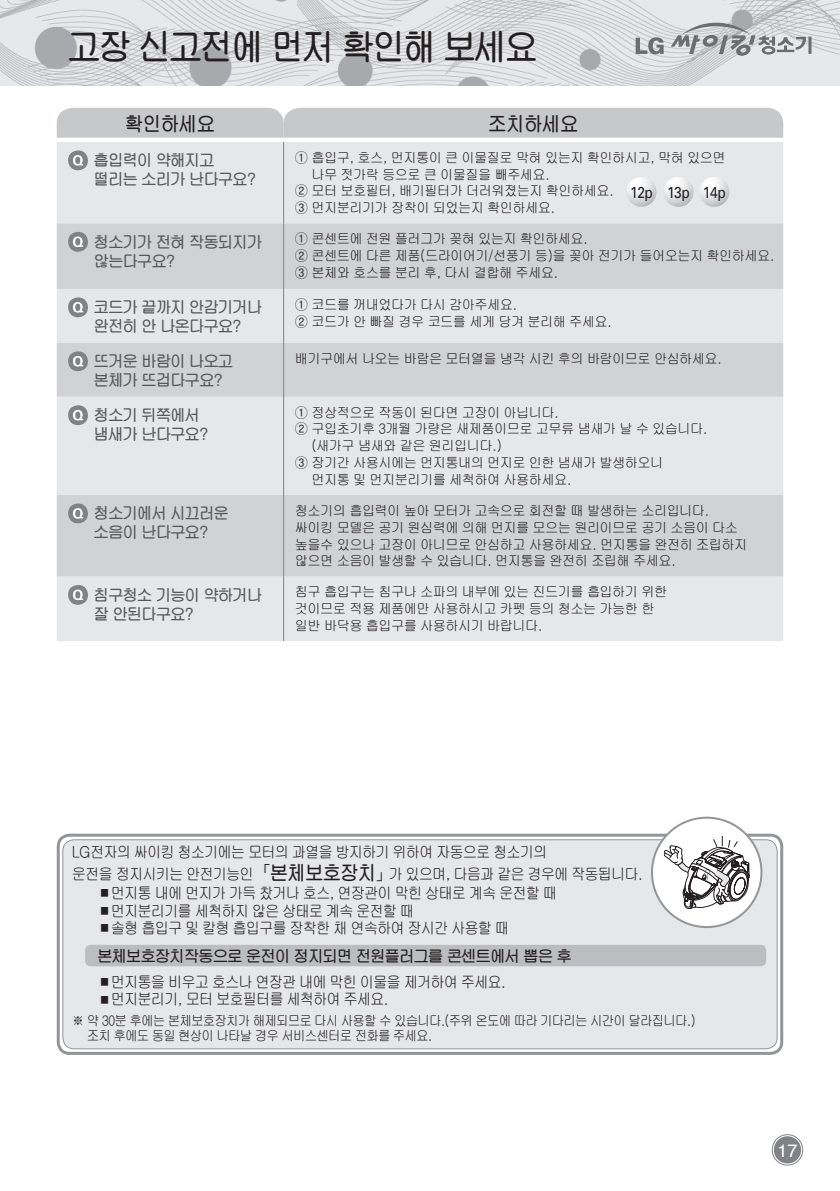
<style>
.page{position:relative;width:840px;height:1191px;background:#fff}
.page>*{position:absolute;margin:0;border:0;box-sizing:border-box;transform-origin:0 0}
.t1{font:700 36px "HYR Go Thic";letter-spacing:-.05em;color:#231f20;scale:.9 1}
.t2{font:700 20px "HYR Go Thic";color:#231f20;scale:.9 1}
.t3{font:18px "Helvetica";color:#fff}
.t4{font:500 16px/21.4px "HYR Go Thic";letter-spacing:-.075em;color:#231f20;scale:.9 1}
.t5{font:700 16px/19.2px "HYR Go Thic";letter-spacing:-.05em;color:#57585a;scale:.95 1}
.t6{font:700 16px "HYR Go Thic";letter-spacing:-.05em;color:#231f20;scale:.95 1}
.t7{font:16px "Univers";letter-spacing:-.025em;color:#231f20;scale:.85 1}
.t8{font:500 14px/16.8px "HYR Go Thic";letter-spacing:-.05em;color:#231f20;scale:.95 1}
.t9{font:500 14px/15px "HYR Go Thic";letter-spacing:-.075em;color:#231f20;scale:.9 1}
.s1{font-size:20px}
.s2{font-weight:700;font-size:20px}
.s3{font-size:10px}
</style>
<div class="page">
<img style="left:0;top:0;width:839px;height:85px">
<div style="left:771px;top:1134px;width:31px;height:31px;border:1px solid #808285;border-radius:50%"></div>
<div style="left:773px;top:1136px;width:27px;height:27px;background:#808285;border-radius:50%"></div>
<svg style="left:635px;top:37px;width:28px;height:17px"></svg>
<svg style="left:670px;top:23px;width:141px;height:33px;background:#bbbcbe"></svg>
<div style="left:57px;top:833px;width:725px;height:221px;border:3px solid #939598;border-radius:11px"></div>
<div style="left:63px;top:839px;width:713px;height:209px;background:#e6e7e9;border-radius:11px"></div>
<div style="left:62px;top:839px;width:715px;height:210px;border:1px solid #939598;border-radius:11px"></div>
<div style="left:85px;top:944px;width:680px;height:22px;background:#bcbdc0;border-radius:6px"></div>
<div style="left:651px;top:817px;width:110px;height:110px;background:#fff;border-radius:50%"></div>
<svg style="left:663px;top:836px;width:86px;height:73px"></svg>
<div style="left:650px;top:816px;width:112px;height:112px;border:2px solid #939598;border-radius:50%"></div>
<div style="left:57px;top:108px;width:725px;height:30px;background:#c7c8ca"></div>
<div style="left:57px;top:142px;width:725px;height:499px;background:#e6e7e9"></div>
<svg style="left:57px;top:223px;width:725px;height:353px;background:#dadbdd"></svg>
<hr style="left:283px;top:142px;width:1px;height:81px;background:#808285">
<hr style="left:283px;top:223px;width:1px;height:66px;background:#808285">
<hr style="left:283px;top:289px;width:1px;height:54px;background:#808285">
<hr style="left:283px;top:343px;width:1px;height:54px;background:#808285">
<hr style="left:283px;top:397px;width:1px;height:98px;background:#808285">
<hr style="left:283px;top:495px;width:1px;height:81px;background:#808285">
<hr style="left:283px;top:576px;width:1px;height:65px;background:#808285">
<div style="left:68px;top:150px;width:20px;height:20px;background:#808285;border-radius:50%"></div>
<svg style="left:73px;top:155px;width:10px;height:11px"></svg>
<div style="left:68px;top:232px;width:20px;height:20px;background:#808285;border-radius:50%"></div>
<svg style="left:73px;top:236px;width:10px;height:11px"></svg>
<div style="left:68px;top:297px;width:20px;height:20px;background:#808285;border-radius:50%"></div>
<svg style="left:73px;top:302px;width:10px;height:10px"></svg>
<div style="left:68px;top:351px;width:20px;height:20px;background:#808285;border-radius:50%"></div>
<svg style="left:73px;top:356px;width:10px;height:10px"></svg>
<div style="left:68px;top:405px;width:20px;height:20px;background:#808285;border-radius:50%"></div>
<svg style="left:73px;top:410px;width:10px;height:10px"></svg>
<div style="left:68px;top:503px;width:20px;height:20px;background:#808285;border-radius:50%"></div>
<svg style="left:73px;top:508px;width:10px;height:11px"></svg>
<div style="left:68px;top:585px;width:20px;height:20px;background:#808285;border-radius:50%"></div>
<svg style="left:73px;top:589px;width:10px;height:11px"></svg>
<svg style="left:626px;top:177px;width:30px;height:30px"></svg>
<svg style="left:663px;top:177px;width:30px;height:30px"></svg>
<svg style="left:698px;top:177px;width:31px;height:30px"></svg>
<h1 class="t1" style="left:68px;top:28px;width:523px">고장 신고전에 먼저 확인해 보세요</h1>
<h2 class="t2" style="left:125px;top:113px;width:101px">확인하세요</h2>
<h2 class="t2" style="left:488px;top:113px;width:101px">조치하세요</h2>
<p class="t5" style="left:94px;top:151px;width:173px">흡입력이 약해지고 떨리는 소리가 난다구요?</p>
<p class="t8" style="left:295px;top:149px;width:454px">① 흡입구, 호스, 먼지통이 큰 이물질로 막혀 있는지 확인하시고, 막혀 있으면</p>
<p class="t8" style="left:311px;top:166px;width:253px">나무 젓가락 등으로 큰 이물질을 빼주세요.</p>
<p class="t8" style="left:295px;top:183px;width:337px">② 모터 보호필터, 배기필터가 더러워졌는지 확인하세요.</p>
<p class="t8" style="left:295px;top:200px;width:275px">③ 먼지분리기가 장착이 되었는지 확인하세요.</p>
<p class="t7" style="left:629px;top:182px;width:114px">12p 13p 14p</p>
<p class="t5" style="left:94px;top:232px;width:179px">청소기가 전혀 작동되지가 않는다구요?</p>
<p class="t8" style="left:295px;top:231px;width:506px">① 콘센트에 전원 플러그가 꽂혀 있는지 확인하세요.<br>② 콘센트에 다른 제품(드라이어기/선풍기 등)을 꽂아 전기가 들어오는지 확인하세요.<br>③ 본체와 호스를 분리 후, 다시 결합해 주세요.</p>
<p class="t5" style="left:94px;top:298px;width:179px">코드가 끝까지 안감기거나 완전히 안 나온다구요?</p>
<p class="t8" style="left:295px;top:296px;width:335px">① 코드를 꺼내었다가 다시 감아주세요.<br>② 코드가 안 빠질 경우 코드를 세게 당겨 분리해 주세요.</p>
<p class="t5" style="left:94px;top:352px;width:148px">뜨거운 바람이 나오고 본체가 뜨겁다구요?</p>
<p class="t8" style="left:295px;top:350px;width:451px">배기구에서 나오는 바람은 모터열을 냉각 시킨 후의 바람이므로 안심하세요.</p>
<p class="t5" style="left:94px;top:405px;width:122px">청소기 뒤쪽에서 냄새가 난다구요?</p>
<p class="t8" style="left:295px;top:404px;width:279px">① 정상적으로 작동이 된다면 고장이 아닙니다.</p>
<p class="t8" style="left:295px;top:421px;width:436px">② 구입초기후 3개월 가량은 새제품이므로 고무류 냄새가 날 수 있습니다.</p>
<p class="t8" style="left:311px;top:438px;width:202px">(새가구 냄새와 같은 원리입니다.)</p>
<p class="t8" style="left:295px;top:454px;width:389px">③ 장기간 사용시에는 먼지통내의 먼지로 인한 냄새가 발생하오니</p>
<p class="t8" style="left:311px;top:471px;width:275px">먼지통 및 먼지분리기를 세척하여 사용하세요.</p>
<p class="t5" style="left:94px;top:504px;width:144px">청소기에서 시끄러운 소음이 난다구요?</p>
<p class="t8" style="left:295px;top:502px;width:477px">청소기의 흡입력이 높아 모터가 고속으로 회전할 때 발생하는 소리입니다. 싸이킹 모델은 공기 원심력에 의해 먼지를 모으는 원리이므로 공기 소음이 다소 높을수 있으나 고장이 아니므로 안심하고 사용하세요. 먼지통을 완전히 조립하지 않으면 소음이 발생할 수 있습니다. 먼지통을 완전히 조립해 주세요.</p>
<p class="t5" style="left:94px;top:585px;width:179px">침구청소 기능이 약하거나 잘 안된다구요?</p>
<p class="t8" style="left:295px;top:584px;width:393px">침구 흡입구는 침구나 소파의 내부에 있는 진드기를 흡입하기 위한 것이므로 적용 제품에만 사용하시고 카펫 등의 청소는 가능한 한 일반 바닥용 흡입구를 사용하시기 바랍니다.</p>
<p class="t4" style="left:72px;top:842px;width:636px">LG전자의 싸이킹 청소기에는 모터의 과열을 방지하기 위하여 자동으로 청소기의<br>운전을 정지시키는 안전기능인<span class="s1">「</span><span class="s2">본체보호장치</span><span class="s1">」</span>가 있으며, 다음과 같은 경우에 작동됩니다.</p>
<p class="t4" style="left:100px;top:882px;width:509px"><span class="s3">■</span> 먼지통 내에 먼지가 가득 찼거나 호스, 연장관이 막힌 상태로 계속 운전할 때</p>
<p class="t4" style="left:100px;top:900px;width:350px"><span class="s3">■</span> 먼지분리기를 세척하지 않은 상태로 계속 운전할 때</p>
<p class="t4" style="left:100px;top:917px;width:455px"><span class="s3">■</span> 솔형 흡입구 및 칼형 흡입구를 장착한 채 연속하여 장시간 사용할 때</p>
<p class="t6" style="left:97px;top:947px;width:501px">본체보호장치작동으로 운전이 정지되면 전원플러그를 콘센트에서 뽑은 후</p>
<p class="t4" style="left:100px;top:971px;width:452px"><span class="s3">■</span> 먼지통을 비우고 호스나 연장관 내에 막힌 이물을 제거하여 주세요.</p>
<p class="t4" style="left:100px;top:988px;width:322px"><span class="s3">■</span> 먼지분리기, 모터 보호필터를 세척하여 주세요.</p>
<p class="t9" style="left:87px;top:1012px;width:677px;text-indent:-15px">※ 약 30분 후에는 본체보호장치가 해제되므로 다시 사용할 수 있습니다.(주위 온도에 따라 기다리는 시간이 달라집니다.) 조치 후에도 동일 현상이 나타날 경우 서비스센터로 전화를 주세요.</p>
<p class="t3" style="left:777px;top:1134px;width:22px">17</p>
</div>
